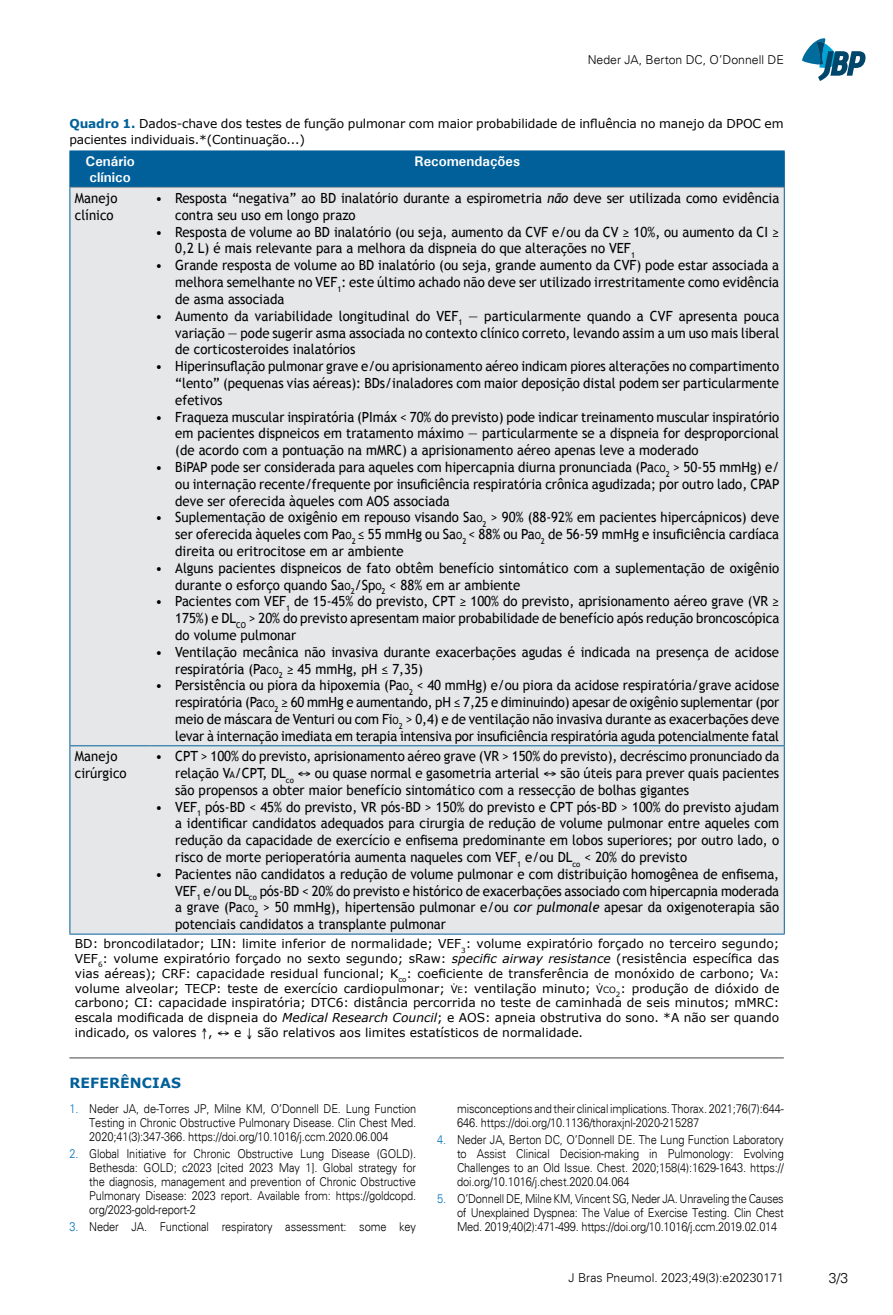
<style>
.page{position:relative;width:893px;height:1315px;background:#fff}
.page>*{position:absolute;margin:0;border:0;box-sizing:border-box;transform-origin:0 0}
.t1{font:14px/16.8px "Trebuchet MS";color:#000;text-align:justify;scale:.94 1}
.t2{font:700 14px/16.8px "Univers";color:#fff}
.t3{font:700 14px "Verdana";letter-spacing:.01em;color:#01609a}
.t4{font:300 14px "Univers";color:#000}
.t5{font:300 12.25px/14px "Univers";letter-spacing:-.01em;color:#000;text-align:justify;scale:.9 1}
.t6{font:12.25px/14.7px "Verdana";letter-spacing:-.01em;color:#000;text-align:justify}
.t7{font:300 12.25px "Univers";letter-spacing:-.01em;color:#000}
.s1{font-weight:700;color:#01609a}
.s2{font-style:italic}
.s3{font-size:9.8px}
.s4{font-size:8.58px}
.s5{font-family:"Calibri"}
.s6{color:#0072bc}
</style>
<div class="page">
<svg style="left:802px;top:38px;width:64px;height:43px"></svg>
<div style="left:70px;top:151px;width:714px;height:36px;background:#01609a"></div>
<div style="left:70px;top:188px;width:714px;height:745px;background:#e6e7e8"></div>
<hr style="left:70px;top:187px;width:80px;height:1px;background:#939598">
<hr style="left:150px;top:187px;width:634px;height:1px;background:#939598">
<hr style="left:69px;top:150px;width:81px;height:1px;background:#01609a">
<hr style="left:69px;top:151px;width:1px;height:36px;background:#01609a">
<hr style="left:150px;top:150px;width:635px;height:1px;background:#01609a">
<hr style="left:784px;top:151px;width:1px;height:36px;background:#01609a">
<hr style="left:69px;top:187px;width:1px;height:558px;background:#01609a">
<hr style="left:784px;top:187px;width:1px;height:558px;background:#01609a">
<hr style="left:69px;top:746px;width:1px;height:187px;background:#01609a">
<hr style="left:784px;top:746px;width:1px;height:187px;background:#01609a">
<hr style="left:69px;top:933px;width:81px;height:1px;background:#01609a">
<hr style="left:150px;top:933px;width:635px;height:1px;background:#01609a">
<hr style="left:69px;top:745px;width:81px;height:1px;background:#01609a">
<hr style="left:150px;top:745px;width:635px;height:1px;background:#01609a">
<hr style="left:69px;top:1057px;width:715px;height:1px;background:#464547">
<p class="t7" style="left:588px;top:52px;width:198px">Neder JA, Berton DC, O’Donnell DE</p>
<p class="t6" style="left:69px;top:116px;width:716px;line-height:15.8px"><span class="s1">Quadro 1.</span> Dados-chave dos testes de função pulmonar com maior probabilidade de influência no manejo da DPOC em pacientes individuais.*(Continuação...)</p>
<p class="t2" style="left:86px;top:152px;width:51px">Cenário clínico</p>
<p class="t2" style="left:415px;top:152px;width:107px">Recomendações</p>
<p class="t1" style="left:75px;top:190px;width:47px">Manejo clínico</p>
<p class="t1" style="left:175px;top:190px;width:644px;text-indent:-20px">• Resposta “negativa” ao BD inalatório durante a espirometria <span class="s2">não</span> deve ser utilizada como evidência contra seu uso em longo prazo</p>
<p class="t1" style="left:175px;top:223px;width:644px;text-indent:-20px">• Resposta de volume ao BD inalatório (ou seja, aumento da CVF e/ou da CV ≥ 10%, ou aumento da CI ≥<br>0,2 L) é mais relevante para a melhora da dispneia do que alterações no VEF<sub>1</sub></p>
<p class="t1" style="left:175px;top:257px;width:644px;text-indent:-20px">• Grande resposta de volume ao BD inalatório (ou seja, grande aumento da CVF) pode estar associada a melhora semelhante no VEF<sub>1</sub>: este último achado não deve ser utilizado irrestritamente como evidência de asma associada</p>
<p class="t1" style="left:175px;top:307px;width:644px;text-indent:-20px">• Aumento da variabilidade longitudinal do VEF<sub>1</sub> — particularmente quando a CVF apresenta pouca variação — pode sugerir asma associada no contexto clínico correto, levando assim a um uso mais liberal de corticosteroides inalatórios</p>
<p class="t1" style="left:175px;top:358px;width:644px;text-indent:-20px">• Hiperinsuflação pulmonar grave e/ou aprisionamento aéreo indicam piores alterações no compartimento “lento” (pequenas vias aéreas): BDs/inaladores com maior deposição distal podem ser particularmente efetivos</p>
<p class="t1" style="left:175px;top:408px;width:644px;text-indent:-20px">• Fraqueza muscular inspiratória (PImáx &lt; 70% do previsto) pode indicar treinamento muscular inspiratório em pacientes dispneicos em tratamento máximo — particularmente se a dispneia for desproporcional (de acordo com a pontuação na mMRC) a aprisionamento aéreo apenas leve a moderado</p>
<p class="t1" style="left:175px;top:459px;width:644px;text-indent:-20px">• BiPAP pode ser considerada para aqueles com hipercapnia diurna pronunciada (Pa<span class="s3">CO</span><sub>2</sub> &gt; 50-55 mmHg) e/ ou internação recente/frequente por insuficiência respiratória crônica agudizada; por outro lado, CPAP deve ser oferecida àqueles com AOS associada</p>
<p class="t1" style="left:175px;top:509px;width:644px;text-indent:-20px">• Suplementação de oxigênio em repouso visando Sa<span class="s3">O</span><sub>2</sub> &gt; 90% (88-92% em pacientes hipercápnicos) deve ser oferecida àqueles com Pa<span class="s3">O</span><sub>2</sub> ≤ 55 mmHg ou Sa<span class="s3">O</span><sub>2</sub> &lt; 88% ou Pa<span class="s3">O</span><sub>2</sub> de 56-59 mmHg e insuficiência cardíaca direita ou eritrocitose em ar ambiente</p>
<p class="t1" style="left:175px;top:559px;width:644px;text-indent:-20px">• Alguns pacientes dispneicos de fato obtêm benefício sintomático com a suplementação de oxigênio durante o esforço quando Sa<span class="s3">O</span><sub>2</sub>/Sp<span class="s3">O</span><sub>2</sub> &lt; 88% em ar ambiente</p>
<p class="t1" style="left:175px;top:593px;width:644px;text-indent:-20px">• Pacientes com VEF<sub>1</sub> de 15-45% do previsto, CPT ≥ 100% do previsto, aprisionamento aéreo grave (VR ≥ 175%) e DL<sub>CO</sub> &gt; 20% do previsto apresentam maior probabilidade de benefício após redução broncoscópica do volume pulmonar</p>
<p class="t1" style="left:175px;top:643px;width:644px;text-indent:-20px">• Ventilação mecânica não invasiva durante exacerbações agudas é indicada na presença de acidose respiratória (Pa<span class="s3">CO</span><sub>2</sub> ≥ 45 mmHg, pH ≤ 7,35)</p>
<p class="t1" style="left:175px;top:677px;width:644px;text-indent:-20px">• Persistência ou piora da hipoxemia (Pa<span class="s3">O</span><sub>2</sub> &lt; 40 mmHg) e/ou piora da acidose respiratória/grave acidose respiratória (Pa<span class="s3">CO</span><sub>2</sub> ≥ 60 mmHg e aumentando, pH ≤ 7,25 e diminuindo) apesar de oxigênio suplementar (por meio de máscara de Venturi ou com Fi<span class="s3">O</span><sub>2</sub> &gt; 0,4) e de ventilação não invasiva durante as exacerbações deve levar à internação imediata em terapia intensiva por insuficiência respiratória aguda potencialmente fatal</p>
<p class="t1" style="left:75px;top:748px;width:57px">Manejo cirúrgico</p>
<p class="t1" style="left:175px;top:748px;width:644px;text-indent:-20px">• CPT &gt; 100% do previsto, aprisionamento aéreo grave (VR &gt; 150% do previsto), decréscimo pronunciado da relação V<span class="s3">A</span>/CPT, DL<sub>co</sub> ↔ ou quase normal e gasometria arterial ↔ são úteis para prever quais pacientes são propensos a obter maior benefício sintomático com a ressecção de bolhas gigantes</p>
<p class="t1" style="left:175px;top:798px;width:644px;text-indent:-20px">• VEF<sub>1</sub> pós-BD &lt; 45% do previsto, VR pós-BD &gt; 150% do previsto e CPT pós-BD &gt; 100% do previsto ajudam a identificar candidatos adequados para cirurgia de redução de volume pulmonar entre aqueles com redução da capacidade de exercício e enfisema predominante em lobos superiores; por outro lado, o risco de morte perioperatória aumenta naqueles com VEF<sub>1</sub> e/ou DL<sub>co</sub> &lt; 20% do previsto</p>
<p class="t1" style="left:175px;top:865px;width:644px;text-indent:-20px">• Pacientes não candidatos a redução de volume pulmonar e com distribuição homogênea de enfisema, VEF<sub>1</sub> e/ou DL<sub>co</sub> pós-BD &lt; 20% do previsto e histórico de exacerbações associado com hipercapnia moderada a grave (Pa<span class="s3">CO</span><sub>2</sub> &gt; 50 mmHg), hipertensão pulmonar e/ou <span class="s2">cor pulmonale</span> apesar da oxigenoterapia são potenciais candidatos a transplante pulmonar</p>
<p class="t6" style="left:75px;top:937px;width:706px">BD: broncodilatador; LIN: limite inferior de normalidade; VEF<sub>3</sub>: volume expiratório forçado no terceiro segundo; VEF<sub>6</sub>: volume expiratório forçado no sexto segundo; sRaw: <span class="s2">specific airway resistance</span> (resistência específica das vias aéreas); CRF: capacidade residual funcional; K<sub>co</sub>: coeficiente de transferência de monóxido de carbono; V<span class="s4">A</span>: volume alveolar; TECP: teste de exercício cardiopulmonar; <span class="s5">V̇</span><span class="s4">E</span>: ventilação minuto; <span class="s5">V̇</span><span class="s4">CO</span><sub>2</sub>: produção de dióxido de carbono; CI: capacidade inspiratória; DTC6: distância percorrida no teste de caminhada de seis minutos; mMRC: escala modificada de dispneia do <span class="s2">Medical Research Council</span>; e AOS: apneia obstrutiva do sono. *A não ser quando indicado, os valores ↑, ↔ e ↓ são relativos aos limites estatísticos de normalidade.</p>
<p class="t3" style="left:69px;top:1073px;width:113px">REFERÊNCIAS</p>
<p class="t5" style="left:89px;top:1102px;width:365px;text-indent:-20px"><span class="s6">1.</span> Neder JA, de-Torres JP, Milne KM, O’Donnell DE. Lung Function Testing in Chronic Obstructive Pulmonary Disease. Clin Chest Med.<br>2020;41(3):347-366. https://doi.org/10.1016/j.ccm.2020.06.004</p>
<p class="t5" style="left:89px;top:1147px;width:365px;text-indent:-20px"><span class="s6">2.</span> Global Initiative for Chronic Obstructive Lung Disease (GOLD).<br>Bethesda: GOLD; c2023 [cited 2023 May 1]. Global strategy for the diagnosis, management and prevention of Chronic Obstructive Pulmonary Disease: 2023 report. Available from: https://goldcopd. org/2023-gold-report-2</p>
<p class="t5" style="left:69px;top:1220px;width:387px"><span class="s6">3.</span> Neder JA. Functional respiratory assessment: some key</p>
<p class="t5" style="left:457px;top:1102px;width:365px">misconceptions and their clinical implications. Thorax. 2021;76(7):644-<br>646. https://doi.org/10.1136/thoraxjnl-2020-215287</p>
<p class="t5" style="left:457px;top:1133px;width:365px;text-indent:-20px"><span class="s6">4.</span> Neder JA, Berton DC, O’Donnell DE. The Lung Function Laboratory to Assist Clinical Decision-making in Pulmonology: Evolving Challenges to an Old Issue. Chest. 2020;158(4):1629-1643. https:// doi.org/10.1016/j.chest.2020.04.064</p>
<p class="t5" style="left:457px;top:1192px;width:365px;text-indent:-20px"><span class="s6">5.</span> O’Donnell DE, Milne KM, Vincent SG, Neder JA. Unraveling the Causes of Unexplained Dyspnea: The Value of Exercise Testing. Clin Chest Med. 2019;40(2):471-499. https://doi.org/10.1016/j.ccm.2019.02.014</p>
<p class="t7" style="left:569px;top:1270px;width:217px">J Bras Pneumol. 2023;49(3):e20230171</p>
<p class="t4" style="left:829px;top:1269px;width:21px">3/3</p>
</div>
